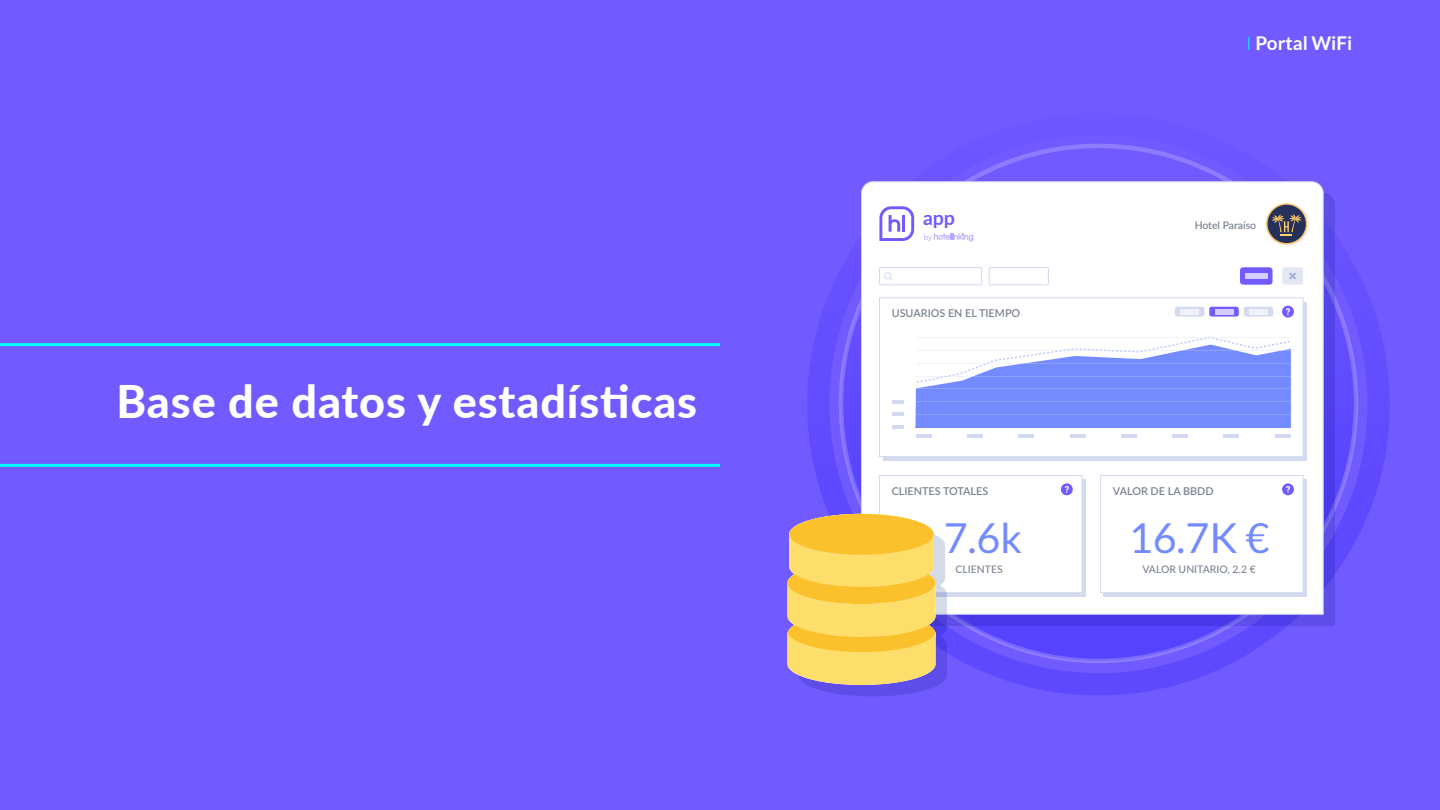
<style>
.page{position:relative;width:1440px;height:810px;background:#715aff}
.page>*{position:absolute;margin:0;border:0;box-sizing:border-box;transform-origin:0 0}
.t1{font:800 45px "Lato";letter-spacing:.02em;color:#fff}
.t2{font:41.33px "Lato";color:#748bff}
.t3{font:700 19.5px "Lato";color:#715aff}
.t4{font:700 18.98px "Lato";color:#fff}
.t5{font:600 10.8px "Lato";color:#7b8391}
.t6{font:500 10.43px "Lato";color:#7b8391}
.t7{font:600 10.43px "Lato";color:#7b8391}
.s1{font-weight:300;color:#0ff}
</style>
<div class="page">
<svg style="left:807px;top:143px;width:583px;height:552px"></svg>
<hr style="left:0;top:343px;width:720px;height:3px;background:#0ff">
<hr style="left:0;top:464px;width:720px;height:3px;background:#0ff">
<svg style="left:947px;top:193px;width:388px;height:433px"></svg>
<div style="left:861px;top:181px;width:463px;height:434px;background:#fff"></div>
<div style="left:879px;top:267px;width:103px;height:18px;background:#fff"></div>
<div style="left:879px;top:267px;width:103px;height:18px;border:1px solid #d3daef"></div>
<div style="left:989px;top:267px;width:59px;height:18px;background:#fff"></div>
<div style="left:989px;top:267px;width:60px;height:18px;border:1px solid #d3daef"></div>
<div style="left:1282px;top:267px;width:21px;height:18px;background:#e2e7f2;border-radius:3px"></div>
<svg style="left:1289px;top:273px;width:7px;height:6px"></svg>
<div style="left:1240px;top:267px;width:33px;height:18px;background:#715aff;border-radius:3px"></div>
<div style="left:1245px;top:273px;width:23px;height:6px;background:#d4cdff"></div>
<div style="left:884px;top:272px;width:7px;height:7px;border:1px solid #d3daef;border-radius:50%"></div>
<img style="left:1265px;top:201px;width:45px;height:47px">
<svg style="left:1266px;top:203px;width:41px;height:41px"></svg>
<div style="left:1268px;top:205px;width:38px;height:38px;background:#25315a;border-radius:50%"></div>
<svg style="left:1272px;top:214px;width:30px;height:22px"></svg>
<svg style="left:924px;top:233px;width:49px;height:8px"></svg>
<svg style="left:879px;top:206px;width:35px;height:35px"></svg>
<hr style="left:902px;top:215px;width:3px;height:17px;background:#725afd">
<div style="left:884px;top:302px;width:423px;height:159px;background:#d3daef"></div>
<div style="left:879px;top:298px;width:424px;height:159px;background:#fff;border:1px solid #d3daef"></div>
<svg style="left:914px;top:338px;width:377px;height:89px"></svg>
<hr style="left:892px;top:425px;width:12px;height:4px;background:#d3daef">
<hr style="left:892px;top:412px;width:12px;height:4px;background:#d3daef">
<hr style="left:892px;top:400px;width:12px;height:4px;background:#d3daef">
<hr style="left:916px;top:434px;width:16px;height:4px;background:#d3daef">
<hr style="left:967px;top:434px;width:16px;height:4px;background:#d3daef">
<hr style="left:1018px;top:434px;width:16px;height:4px;background:#d3daef">
<hr style="left:1070px;top:434px;width:16px;height:4px;background:#d3daef">
<hr style="left:1121px;top:434px;width:16px;height:4px;background:#d3daef">
<hr style="left:1172px;top:434px;width:16px;height:4px;background:#d3daef">
<hr style="left:1223px;top:434px;width:16px;height:4px;background:#d3daef">
<hr style="left:1275px;top:434px;width:16px;height:4px;background:#d3daef">
<hr style="left:915px;top:401px;width:376px;height:1px;background:#d3daef">
<hr style="left:915px;top:414px;width:376px;height:1px;background:#d3daef">
<hr style="left:915px;top:427px;width:376px;height:1px;background:#eceef7">
<hr style="left:916px;top:427px;width:375px;height:1px;background:#748bff">
<svg style="left:1209px;top:307px;width:30px;height:10px"></svg>
<div style="left:1215px;top:309px;width:18px;height:5px;background:#d4cdff"></div>
<svg style="left:1244px;top:307px;width:29px;height:10px"></svg>
<div style="left:1249px;top:309px;width:18px;height:5px;background:#f1f3fa"></div>
<svg style="left:1175px;top:307px;width:29px;height:10px"></svg>
<div style="left:1181px;top:309px;width:18px;height:5px;background:#f1f3fa"></div>
<hr style="left:915px;top:376px;width:376px;height:1px;background:#d3daef">
<hr style="left:915px;top:389px;width:376px;height:1px;background:#d3daef">
<hr style="left:915px;top:350px;width:376px;height:1px;background:#d3daef">
<hr style="left:915px;top:363px;width:376px;height:1px;background:#d3daef">
<hr style="left:915px;top:337px;width:376px;height:1px;background:#d3daef">
<div style="left:1104px;top:480px;width:203px;height:117px;background:#d3daef"></div>
<div style="left:1100px;top:475px;width:203px;height:118px;background:#fff;border:1px solid #d3daef"></div>
<div style="left:882px;top:480px;width:204px;height:117px;background:#d3daef"></div>
<div style="left:879px;top:475px;width:203px;height:118px;background:#fff;border:1px solid #d3daef"></div>
<div style="left:1282px;top:306px;width:12px;height:12px;background:#715aff;border-radius:50%"></div>
<svg style="left:1286px;top:308px;width:4px;height:7px"></svg>
<div style="left:1282px;top:483px;width:12px;height:12px;background:#715aff;border-radius:50%"></div>
<svg style="left:1286px;top:486px;width:4px;height:7px"></svg>
<div style="left:1061px;top:483px;width:12px;height:12px;background:#715aff;border-radius:50%"></div>
<svg style="left:1065px;top:486px;width:4px;height:7px"></svg>
<svg style="left:787px;top:535px;width:160px;height:161px"></svg>
<div style="left:789px;top:514px;width:145px;height:41px;background:#fbc12c;border-radius:50%"></div>
<h1 class="t1" style="left:117px;top:369px;width:582px">Base de datos y estadísticas</h1>
<h3 class="t4" style="left:1246px;top:32px;width:108px"><span class="s1">I</span> Portal WiFi</h3>
<h3 class="t3" style="left:923px;top:207px;width:34px">app</h3>
<p class="t7" style="left:1195px;top:218px;width:63px">Hotel Paraíso</p>
<p class="t5" style="left:892px;top:305px;width:130px">USUARIOS EN EL TIEMPO</p>
<p class="t5" style="left:892px;top:483px;width:98px">CLIENTES TOTALES</p>
<p class="t5" style="left:1113px;top:483px;width:102px">VALOR DE LA BBDD</p>
<h2 class="t2" style="left:944px;top:515px;width:80px">7.6k</h2>
<p class="t6" style="left:956px;top:562px;width:49px">CLIENTES</p>
<h2 class="t2" style="left:1129px;top:515px;width:142px">16.7K €</h2>
<p class="t6" style="left:1142px;top:562px;width:115px">VALOR UNITARIO, 2.2 €</p>
</div>
